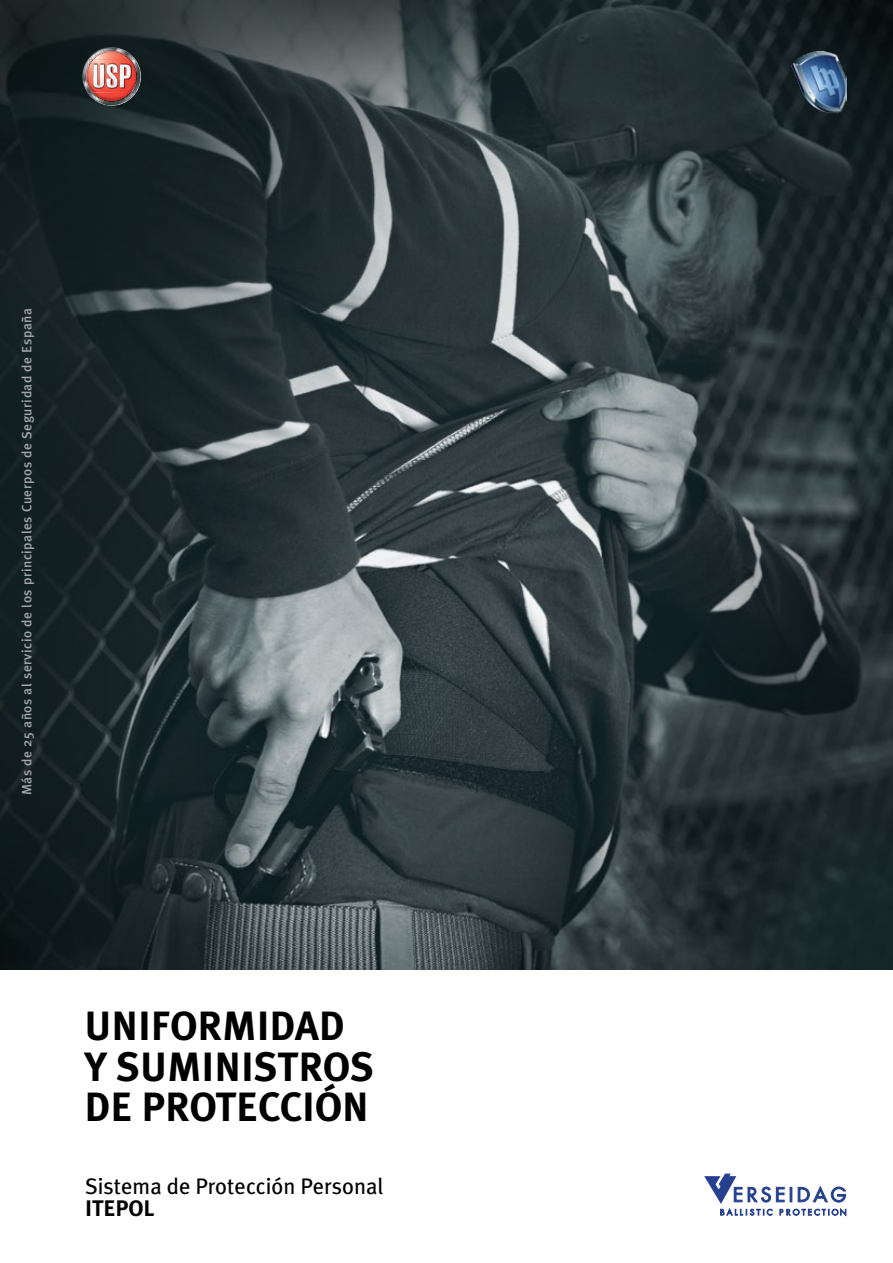
<style>
.page{position:relative;width:893px;height:1263px;background:#fff}
.page>*{position:absolute;margin:0;border:0;box-sizing:border-box;transform-origin:0 0}
.t1{font:700 40.8px/40.8px "Meta Plus";color:#000}
.t2{font:22.5px "Meta Plus";color:#000}
.t3{font:700 22.5px "Meta Plus";color:#000}
.t4{font:500 13.5px "Meta Plus";letter-spacing:.04em;color:#a3a5a8}
</style>
<div class="page">
<img style="left:0;top:0;width:893px;height:970px">
<img style="left:82px;top:47px;width:59px;height:59px">
<img style="left:792px;top:52px;width:55px;height:65px">
<svg style="left:704px;top:1173px;width:143px;height:44px"></svg>
<p class="t4" style="left:19px;top:795px;width:489px;rotate:-90deg">Más de 25 años al servicio de los principales Cuerpos de Seguridad de España</p>
<h1 class="t1" style="left:84px;top:1005px;width:291px">UNIFORMIDAD<br>Y SUMINISTROS<br>DE PROTECCIÓN</h1>
<h2 class="t2" style="left:85px;top:1173px;width:300px">Sistema de Protección Personal</h2>
<h2 class="t3" style="left:85px;top:1195px;width:71px">ITEPOL</h2>
</div>
